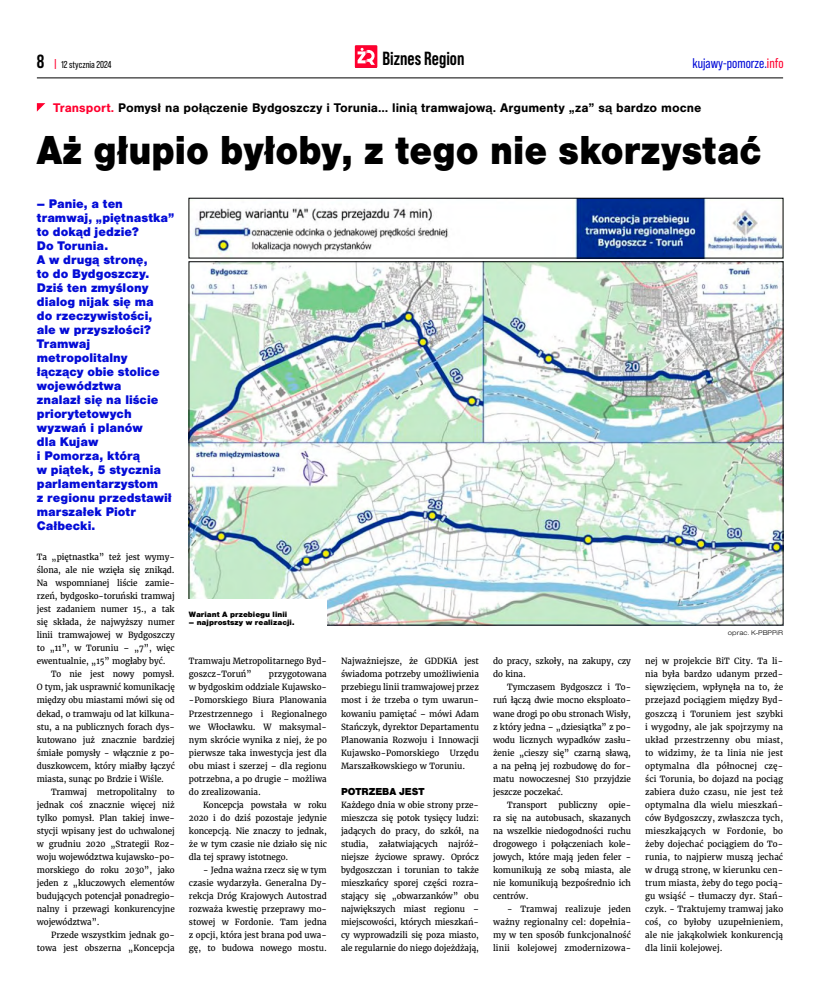
<style>
.page{position:relative;width:820px;height:993px;background:#fff}
.page>*{position:absolute;margin:0;border:0;box-sizing:border-box;transform-origin:0 0}
.t1{font:900 42px "Nimbus San";color:#000;scale:.9 1}
.t2{font:700 19px "Bebas Neue Pro";color:#000}
.t3{font:14px "Bebas Neue Pro";color:#040cd7}
.t4{font:900 13px/14px "Nimbus San";color:#040cd7}
.t5{font:700 13px "Nimbus San";color:#000}
.t6{font:900 10.5px "Nimbus San";letter-spacing:-.005em;color:#000}
.t7{font:10px "Bebas Neue Pro";color:#000}
.t8{font:8.5px/13px "Merriweather";letter-spacing:-.01em;color:#000;text-align:justify;scale:.96 1}
.t9{font:8.5px/13px "Merriweather";letter-spacing:-.01em;color:#000;text-align:justify;scale:.95 1}
.t10{font:900 8px "Nimbus San";color:#000}
.t11{font:300 7px "Nimbus San Ext";color:#000}
.s1{font-weight:700;font-size:19px}
.s2{font-family:"Bebas Neue Pro Exp Bd";color:#ff002f}
.s3{color:#ff002f}
</style>
<div class="page">
<hr style="left:37px;top:78px;width:745px;height:1px;background:#000">
<div style="left:355px;top:45px;width:22px;height:23px;background:#ff002f"></div>
<svg style="left:357px;top:48px;width:18px;height:17px"></svg>
<svg style="left:37px;top:103px;width:8px;height:9px"></svg>
<img style="left:191px;top:263px;width:589px;height:360px">
<div style="left:185px;top:599px;width:142px;height:34px;background:#fff"></div>
<img style="left:193px;top:200px;width:587px;height:56px">
<p class="t7" style="left:37px;top:59px;width:76px"><span class="s1">8</span> <span class="s2">|</span> 12 stycznia 2024</p>
<h2 class="t2" style="left:382px;top:47px;width:83px">Biznes Region</h2>
<h3 class="t3" style="left:692px;top:55px;width:92px">kujawy-pomorze.<span class="s3">info</span></h3>
<h3 class="t5" style="left:53px;top:100px;width:649px"><span class="s3">Transport.</span> Pomysł na połączenie Bydgoszczy i Torunia… linią tramwajową. Argumenty „za” są bardzo mocne</h3>
<h1 class="t1" style="left:37px;top:125px;width:806px">Aż głupio byłoby, z tego nie skorzystać</h1>
<p class="t4" style="left:37px;top:196px;width:139px">– Panie, a ten tramwaj, „piętnastka” to dokąd jedzie?<br>Do Torunia.<br>A w drugą stronę,<br>to do Bydgoszczy.<br>Dziś ten zmyślony dialog nijak się ma<br>do rzeczywistości, ale w przyszłości?<br>Tramwaj metropolitalny łączący obie stolice województwa<br>znalazł się na liście priorytetowych wyzwań i planów<br>dla Kujaw<br>i Pomorza, którą<br>w piątek, 5 stycznia parlamentarzystom<br>z regionu przedstawił marszałek Piotr<br>Całbecki.</p>
<p class="t8" style="left:37px;top:550px;width:145px">Ta „piętnastka” też jest wymy&shy;ślona, ale nie wzięła się znikąd.<br>Na wspomnianej liście zamie&shy;rzeń, bydgosko-toruński tramwaj jest zadaniem numer 15., a tak się składa, że najwyższy numer linii tramwajowej w Bydgoszczy to „11”, w Toruniu – „7”, więc ewentualnie, „15” mogłaby być.</p>
<p class="t9" style="left:37px;top:667px;width:147px;text-indent:14px">To nie jest nowy pomysł.<br>O tym, jak usprawnić komunikację między obu miastami mówi się od dekad, o tramwaju od lat kilkuna&shy;stu, a na publicznych forach dys&shy;kutowano już znacznie bardziej śmiałe pomysły - włącznie z po&shy;duszkowcem, który miałby łączyć miasta, sunąc po Brdzie i Wiśle.</p>
<p class="t8" style="left:37px;top:785px;width:145px;text-indent:14px">Tramwaj metropolitalny to jednak coś znacznie więcej niż tylko pomysł. Plan takiej inwe&shy;stycji wpisany jest do uchwalonej w grudniu 2020 „Strategii Roz&shy;woju województwa kujawsko-po&shy;morskiego do roku 2030”, jako jeden z „kluczowych elementów budujących potencjał ponadregio&shy;nalny i przewagi konkurencyjne województwa”.</p>
<p class="t8" style="left:37px;top:928px;width:145px;text-align:right">Przede wszystkim jednak go&shy;towa jest obszerna „Koncepcja</p>
<p class="t10" style="left:189px;top:609px;width:100px">Wariant A przebiegu linii</p>
<p class="t10" style="left:189px;top:617px;width:107px">– najprostszy w realizacji.</p>
<p class="t11" style="left:727px;top:628px;width:57px">oprac. K-PBPPiR</p>
<p class="t8" style="left:493px;top:654px;width:145px">do pracy, szkoły, na zakupy, czy do kina.</p>
<p class="t8" style="left:507px;top:680px;width:130px">Tymczasem Bydgoszcz i To-</p>
<p class="t8" style="left:493px;top:693px;width:145px">ruń łączą dwie mocno eksploato-</p>
<p class="t8" style="left:493px;top:706px;width:145px">wane drogi po obu stronach Wisły,</p>
<p class="t8" style="left:493px;top:719px;width:145px">z który jedna – „dziesiątka” z po-</p>
<p class="t8" style="left:493px;top:732px;width:145px">wodu licznych wypadków zasłu-</p>
<p class="t8" style="left:493px;top:745px;width:145px">żenie „cieszy się” czarną sławą,</p>
<p class="t8" style="left:493px;top:759px;width:145px">a na pełną jej rozbudowę do for-</p>
<p class="t8" style="left:493px;top:772px;width:145px">matu nowoczesnej S10 przyjdzie</p>
<p class="t8" style="left:493px;top:785px;width:74px">jeszcze poczekać.</p>
<p class="t8" style="left:507px;top:798px;width:43px">Transport</p>
<p class="t8" style="left:558px;top:798px;width:42px">publiczny</p>
<p class="t8" style="left:189px;top:654px;width:145px">Tramwaju Metropolitarnego Byd&shy;goszcz-Toruń”</p>
<p class="t8" style="left:645px;top:654px;width:145px">nej w projekcie BiT City. Ta li&shy;nia była bardzo udanym przed&shy;sięwzięciem, wpłynęła na to, że przejazd pociągiem między Byd&shy;goszczą i Toruniem jest szybki i wygodny, ale jak spojrzymy na układ przestrzenny obu miast, to widzimy, że ta linia nie jest optymalna dla północnej czę&shy;ści Torunia, bo dojazd na pociąg zabiera dużo czasu, nie jest też optymalna dla wielu mieszkań&shy;ców Bydgoszczy, zwłaszcza tych, mieszkających w Fordonie, bo żeby dojechać pociągiem do To&shy;runia, to najpierw muszą jechać w drugą stronę, w kierunku cen&shy;trum miasta, żeby do tego pocią&shy;gu wsiąść – tłumaczy dyr. Stań&shy;czyk. - Traktujemy tramwaj jako coś, co byłoby uzupełnieniem, ale nie jakąkolwiek konkurencją dla linii kolejowej.</p>
<p class="t8" style="left:341px;top:654px;width:145px">Najważniejsze, że GDDKiA jest świadoma potrzeby umożliwienia przebiegu linii tramwajowej przez most i że trzeba o tym uwarun&shy;kowaniu pamiętać – mówi Adam Stańczyk, dyrektor Departamentu Planowania Rozwoju i Innowacji Kujawsko-Pomorskiego Urzędu Marszałkowskiego w Toruniu.</p>
<p class="t6" style="left:341px;top:785px;width:85px">POTRZEBA JEST</p>
<p class="t8" style="left:341px;top:798px;width:145px">Każdego dnia w obie strony prze&shy;mieszcza się potok tysięcy ludzi: jadących do pracy, do szkół, na studia, załatwiających najróż&shy;niejsze życiowe sprawy. Oprócz bydgoszczan i torunian to także mieszkańcy sporej części rozra&shy;stający się „obwarzanków” obu największych miast regionu – miejscowości, których mieszkań&shy;cy wyprowadzili się poza miasto, ale regularnie do niego dojeżdżają,</p>
<p class="t8" style="left:189px;top:667px;width:145px;text-indent:80px">przygotowana w bydgoskim oddziale Kujawsko--Pomorskiego Biura Planowania Przestrzennego i Regionalnego we Włocławku. W maksymal&shy;nym skrócie wynika z niej, że po pierwsze taka inwestycja jest dla obu miast i szerzej – dla regionu potrzebna, a po drugie – możliwa do zrealizowania.</p>
<p class="t8" style="left:189px;top:798px;width:145px;text-indent:14px">Koncepcja powstała w roku 2020 i do dziś pozostaje jedynie koncepcją. Nie znaczy to jednak, że w tym czasie nie działo się nic dla tej sprawy istotnego.</p>
<p class="t8" style="left:189px;top:863px;width:145px;text-indent:14px">- Jedna ważna rzecz się w tym czasie wydarzyła. Generalna Dy&shy;rekcja Dróg Krajowych Autostrad rozważa kwestię przeprawy mo&shy;stowej w Fordonie. Tam jedna z opcji, która jest brana pod uwa&shy;gę, to budowa nowego mostu.</p>
<p class="t8" style="left:493px;top:798px;width:145px;text-indent:116px">opie&shy;ra się na autobusach, skazanych na wszelkie niedogodności ruchu drogowego i połączeniach kole&shy;jowych, które mają jeden feler - komunikują ze sobą miasta, ale nie komunikują bezpośrednio ich centrów.</p>
<p class="t8" style="left:493px;top:902px;width:145px;text-indent:14px">- Tramwaj realizuje jeden ważny regionalny cel: dopełnia&shy;my w ten sposób funkcjonalność linii kolejowej zmodernizowa-</p>
</div>
